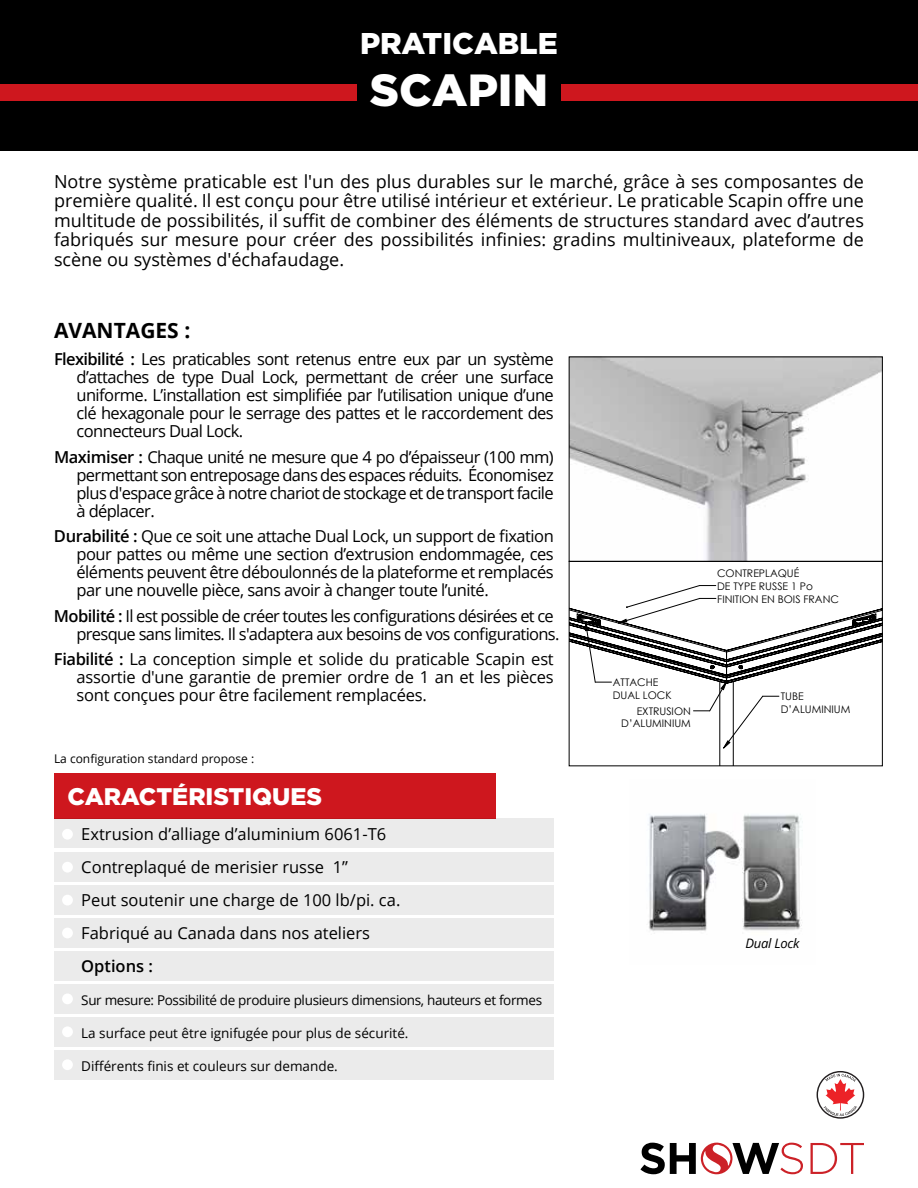
<style>
.page{position:relative;width:918px;height:1188px;background:#fff}
.page>*{position:absolute;margin:0;border:0;box-sizing:border-box;transform-origin:0 0}
.t1{font:900 45px "Gotham";color:#fff}
.t2{font:900 30px "Gotham";color:#fff}
.t3{font:900 24px "Gotham";color:#fff}
.t4{font:700 21px "Open Sans";color:#000}
.t5{font:18px/19.5px "Open Sans";color:#000;text-align:justify}
.t6{font:16.5px/18px "Open Sans";letter-spacing:-.03em;color:#000;text-align:justify}
.t7{font:16.5px/33px "Open Sans";color:#000}
.t8{font:600 16.5px "Open Sans";color:#000}
.t9{font:13.5px "Open Sans";color:#000}
.t10{font:13.5px "Open Sans";letter-spacing:-.025em;color:#000}
.t11{font:italic 13.05px "Open Sans";letter-spacing:-.02em;color:#000}
.t12{font:12px "Open Sans";color:#000}
.t13{font:10.8px/10.6px "Century Gothic";color:#000}
.t14{font:10.5px/12.6px "Century Gothic";color:#000}
.s1{font-weight:600}
</style>
<div class="page">
<div style="left:0;top:0;width:918px;height:151px;background:#000"></div>
<div style="left:0;top:85px;width:918px;height:16px;background:#ce171e"></div>
<svg style="left:811px;top:1143px;width:53px;height:31px"></svg>
<svg style="left:640px;top:1142px;width:163px;height:32px"></svg>
<div style="left:357px;top:66px;width:204px;height:56px;background:#000"></div>
<img style="left:648px;top:814px;width:155px;height:117px">
<div style="left:54px;top:773px;width:441px;height:46px;background:#ce171e"></div>
<div style="left:54px;top:818px;width:500px;height:30px;background:#ebebeb"></div>
<div style="left:54px;top:852px;width:500px;height:30px;background:#ebebeb"></div>
<div style="left:54px;top:885px;width:500px;height:30px;background:#ebebeb"></div>
<div style="left:54px;top:918px;width:500px;height:30px;background:#ebebeb"></div>
<div style="left:54px;top:951px;width:500px;height:30px;background:#ebebeb"></div>
<div style="left:54px;top:984px;width:500px;height:30px;background:#ebebeb"></div>
<div style="left:54px;top:1017px;width:500px;height:30px;background:#ebebeb"></div>
<div style="left:54px;top:1051px;width:500px;height:29px;background:#ebebeb"></div>
<div style="left:62px;top:862px;width:11px;height:11px;background:#fff;border-radius:50%"></div>
<div style="left:62px;top:1026px;width:11px;height:11px;background:#fff;border-radius:50%"></div>
<div style="left:62px;top:829px;width:11px;height:11px;background:#fff;border-radius:50%"></div>
<div style="left:62px;top:1059px;width:11px;height:11px;background:#fff;border-radius:50%"></div>
<div style="left:62px;top:895px;width:11px;height:10px;background:#fff;border-radius:50%"></div>
<div style="left:62px;top:928px;width:11px;height:10px;background:#fff;border-radius:50%"></div>
<div style="left:62px;top:993px;width:11px;height:11px;background:#fff;border-radius:50%"></div>
<img style="left:571px;top:359px;width:310px;height:201px">
<svg style="left:571px;top:585px;width:310px;height:179px"></svg>
<svg style="left:693px;top:681px;width:86px;height:68px"></svg>
<div style="left:569px;top:561px;width:314px;height:205px;border:1px solid #000"></div>
<svg style="left:817px;top:1071px;width:47px;height:48px"></svg>
<h2 class="t2" style="left:360px;top:23px;width:199px">PRATICABLE</h2>
<h1 class="t1" style="left:370px;top:59px;width:180px">SCAPIN</h1>
<p class="t5" style="left:54px;top:171px;width:812px">Notre système praticable est l'un des plus durables sur le marché, grâce à ses composantes de première qualité. Il est conçu pour être utilisé intérieur et extérieur. Le praticable Scapin offre une multitude de possibilités, il suffit de combiner des éléments de structures standard avec d’autres fabriqués sur mesure pour créer des possibilités infinies: gradins multiniveaux, plateforme de scène ou systèmes d'échafaudage.</p>
<p class="t4" style="left:54px;top:316px;width:138px">AVANTAGES :</p>
<p class="t6" style="left:77px;top:350px;width:479px;text-indent:-23px"><span class="s1">Flexibilité :</span> Les praticables sont retenus entre eux par un système d’attaches de type Dual Lock, permettant de créer une surface uniforme. L’installation est simplifiée par l’utilisation unique d’une clé hexagonale pour le serrage des pattes et le raccordement des connecteurs Dual Lock.</p>
<p class="t6" style="left:76px;top:447px;width:479px;text-indent:-22px"><span class="s1">Maximiser :</span> Chaque unité ne mesure que 4 po d’épaisseur (100 mm) permettant son entreposage dans des espaces réduits. Économisez plus d'espace grâce à notre chariot de stockage et de transport facile à déplacer.</p>
<p class="t6" style="left:76px;top:527px;width:479px;text-indent:-23px"><span class="s1">Durabilité :</span> Que ce soit une attache Dual Lock, un support de fixation pour pattes ou même une section d’extrusion endommagée, ces éléments peuvent être déboulonnés de la plateforme et remplacés par une nouvelle pièce, sans avoir à changer toute l’unité.</p>
<p class="t6" style="left:76px;top:606px;width:485px;text-indent:-23px"><span class="s1">Mobilité :</span> Il est possible de créer toutes les configurations désirées et ce presque sans limites. Il s'adaptera aux besoins de vos configurations.</p>
<p class="t6" style="left:76px;top:650px;width:479px;text-indent:-22px"><span class="s1">Fiabilité :</span> La conception simple et solide du praticable Scapin est assortie d'une garantie de premier ordre de 1 an et les pièces sont conçues pour être facilement remplacées.</p>
<p class="t13" style="left:360px;top:677px;width:62px">DUAL LOCK<br>FASTENING</p>
<p class="t12" style="left:54px;top:750px;width:202px">La configuration standard propose :</p>
<h3 class="t3" style="left:68px;top:780px;width:256px">CARACTÉRISTIQUES</h3>
<p class="t7" style="left:81px;top:817px;width:321px">Extrusion d’alliage d’aluminium 6061-T6<br>Contreplaqué de merisier russe 1’’<br>Peut soutenir une charge de 100 lb/pi. ca.<br>Fabriqué au Canada dans nos ateliers</p>
<p class="t8" style="left:81px;top:954px;width:73px">Options :</p>
<p class="t10" style="left:81px;top:990px;width:462px">Sur mesure: Possibilité de produire plusieurs dimensions, hauteurs et formes</p>
<p class="t9" style="left:81px;top:1023px;width:329px">La surface peut être ignifugée pour plus de sécurité.</p>
<p class="t9" style="left:81px;top:1056px;width:258px">Différents finis et couleurs sur demande.</p>
<p class="t14" style="left:717px;top:567px;width:123px">CONTREPLAQUÉ<br>DE TYPE RUSSE 1 Po<br>FINITION EN BOIS FRANC</p>
<p class="t14" style="left:613px;top:676px;width:60px">ATTACHE<br>DUAL LOCK</p>
<p class="t14" style="left:621px;top:705px;width:71px;text-align:right">EXTRUSION<br>D’ALUMINIUM</p>
<p class="t14" style="left:781px;top:690px;width:71px">TUBE<br>D’ALUMINIUM</p>
<p class="t11" style="left:746px;top:934px;width:55px">Dual Lock</p>
</div>
